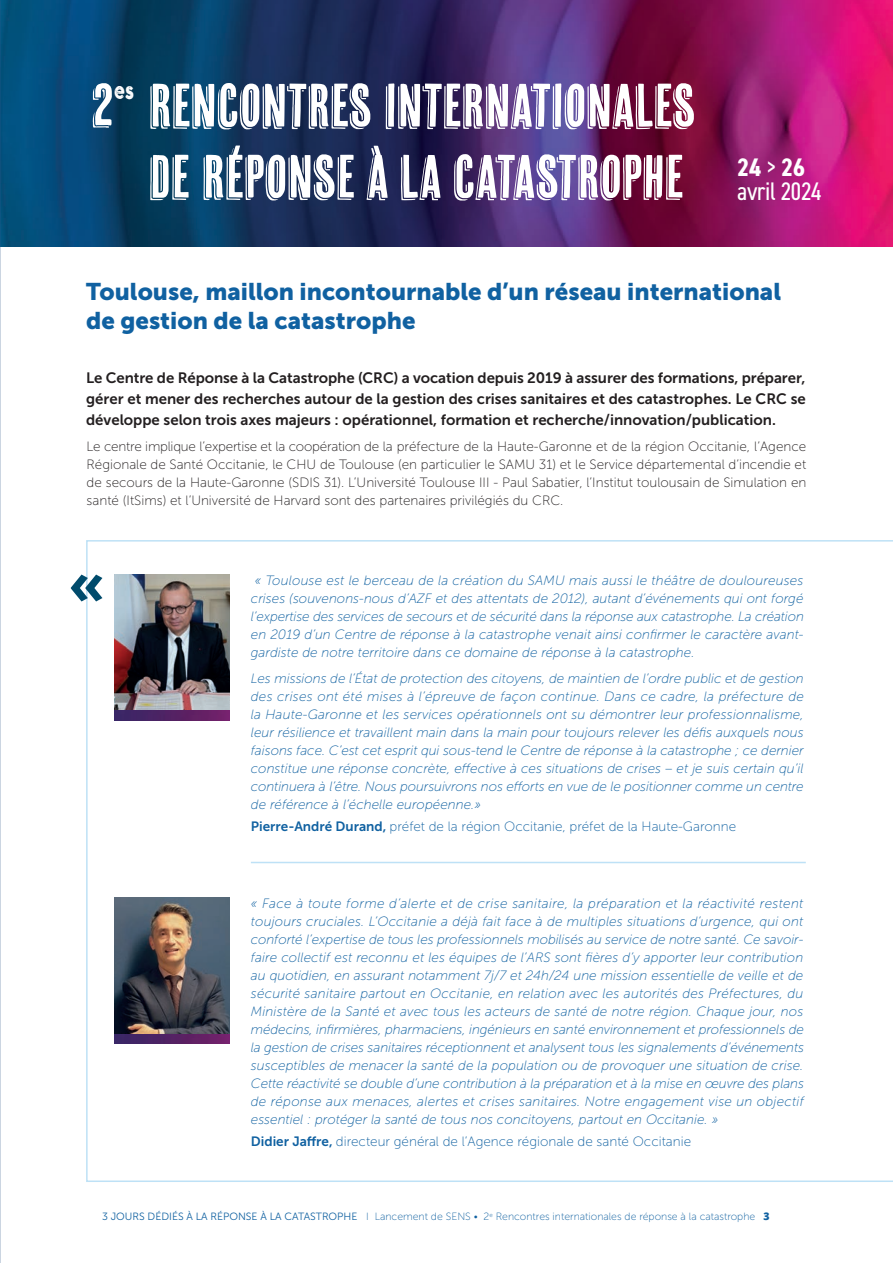
<style>
.page{position:relative;width:893px;height:1263px;background:#fff}
.page>*{position:absolute;margin:0;border:0;box-sizing:border-box;transform-origin:0 0}
.t1{font:60.75px/71.1px "Cheap Pine";letter-spacing:.01em;color:#fff}
.t2{font:58.8px "Cheap Pine";color:#fff}
.t3{font:condensed 25.5px/24.3px "DIN2014";letter-spacing:-.01em;color:#fff}
.t4{font:24px/28.8px "Museo Sans 900";color:#1061a1}
.t5{font:19.8px "COCOGOOSELETTERPRESS";color:#fff;scale:.78 1}
.t6{font:15px/21px "Museo Sans 700";color:#231f20;text-align:justify}
.t7{font:italic 13.5px/18px "Museo Sans 100";color:#1061a1;text-align:justify}
.t8{font:13.5px/18px "Museo Sans 100";color:#231f20;text-align:justify}
.t9{font:13.5px "Museo Sans 100";color:#1061a1}
.t10{font:10.5px "Museo Sans 100";color:#1061a1}
.s1{font-weight:700}
.s2{font-family:"Museo Sans 700"}
.s3{font-family:"Museo Sans 300"}
.s4{font-family:"Open Sans";font-weight:800}
</style>
<div class="page">
<img style="left:0;top:0;width:893px;height:247px">
<svg style="left:86px;top:540px;width:807px;height:642px"></svg>
<svg style="left:71px;top:574px;width:31px;height:27px"></svg>
<h2 class="t2" style="left:92px;top:72px;width:23px">2</h2>
<h3 class="t5" style="left:114px;top:80px;width:27px">es</h3>
<h1 class="t1" style="left:150px;top:70px;width:547px">RENCONTRES INTERNATIONALES<br>DE RÉPONSE À LA CATASTROPHE</h1>
<h3 class="t3" style="left:737px;top:154px;width:86px"><span class="s1">24</span> &gt; <span class="s1">26 </span>avril 2024</h3>
<h3 class="t4" style="left:86px;top:277px;width:696px">Toulouse, maillon incontournable d’un réseau international de gestion de la catastrophe</h3>
<p class="t6" style="left:86px;top:367px;width:721px">Le Centre de Réponse à la Catastrophe (CRC) a vocation depuis 2019 à assurer des formations, préparer, gérer et mener des recherches autour de la gestion des crises sanitaires et des catastrophes. Le CRC se développe selon trois axes majeurs : opérationnel, formation et recherche/innovation/publication.</p>
<p class="t8" style="left:87px;top:437px;width:721px">Le centre implique l’expertise et la coopération de la préfecture de la Haute-Garonne et de la région Occitanie, l’Agence Régionale de Santé Occitanie, le CHU de Toulouse (en particulier le SAMU 31) et le Service départemental d’incendie et de secours de la Haute-Garonne (SDIS 31). L’Université Toulouse III - Paul Sabatier, l’Institut toulousain de Simulation en santé (ItSims) et l’Université de Harvard sont des partenaires privilégiés du CRC.</p>
<p class="t7" style="left:251px;top:571px;width:555px">« Toulouse est le berceau de la création du SAMU mais aussi le théâtre de douloureuses crises (souvenons-nous d’AZF et des attentats de 2012), autant d’événements qui ont forgé l’expertise des services de secours et de sécurité dans la réponse aux catastrophe. La création en 2019 d’un Centre de réponse à la catastrophe venait ainsi confirmer le caractère avant&shy;gardiste de notre territoire dans ce domaine de réponse à la catastrophe.</p>
<p class="t7" style="left:251px;top:670px;width:554px">Les missions de l’État de protection des citoyens, de maintien de l’ordre public et de gestion des crises ont été mises à l’épreuve de façon continue. Dans ce cadre, la préfecture de la Haute-Garonne et les services opérationnels ont su démontrer leur professionnalisme, leur résilience et travaillent main dans la main pour toujours relever les défis auxquels nous faisons face. C’est cet esprit qui sous-tend le Centre de réponse à la catastrophe ; ce dernier constitue une réponse concrète, effective à ces situations de crises – et je suis certain qu’il continuera à l’être. Nous poursuivrons nos efforts en vue de le positionner comme un centre de référence à l’échelle européenne.»</p>
<p class="t9" style="left:251px;top:820px;width:487px"><span class="s2">Pierre-André Durand,</span> préfet de la région Occitanie, préfet de la Haute-Garonne</p>
<p class="t7" style="left:251px;top:894px;width:555px">« Face à toute forme d’alerte et de crise sanitaire, la préparation et la réactivité restent toujours cruciales. L’Occitanie a déjà fait face à de multiples situations d’urgence, qui ont conforté l’expertise de tous les professionnels mobilisés au service de notre santé. Ce savoir&shy;faire collectif est reconnu et les équipes de l’ARS sont fières d’y apporter leur contribution au quotidien, en assurant notamment 7j/7 et 24h/24 une mission essentielle de veille et de sécurité sanitaire partout en Occitanie, en relation avec les autorités des Préfectures, du Ministère de la Santé et avec tous les acteurs de santé de notre région. Chaque jour, nos médecins, infirmières, pharmaciens, ingénieurs en santé environnement et professionnels de la gestion de crises sanitaires réceptionnent et analysent tous les signalements d’événements susceptibles de menacer la santé de la population ou de provoquer une situation de crise.<br>Cette réactivité se double d’une contribution à la préparation et à la mise en œuvre des plans de réponse aux menaces, alertes et crises sanitaires. Notre engagement vise un objectif essentiel : protéger la santé de tous nos concitoyens, partout en Occitanie. »</p>
<p class="t9" style="left:251px;top:1134px;width:442px"><span class="s2">Didier Jaffre,</span> directeur général de l’Agence régionale de santé Occitanie</p>
<p class="t10" style="left:102px;top:1211px;width:669px"><span class="s3">3 JOURS DÉDIÉS À LA RÉPONSE À LA CATASTROPHE</span> I Lancement de SENS • 2<sup>e</sup> Rencontres internationales de réponse à la catastrophe <span class="s4">3</span></p>
</div>
